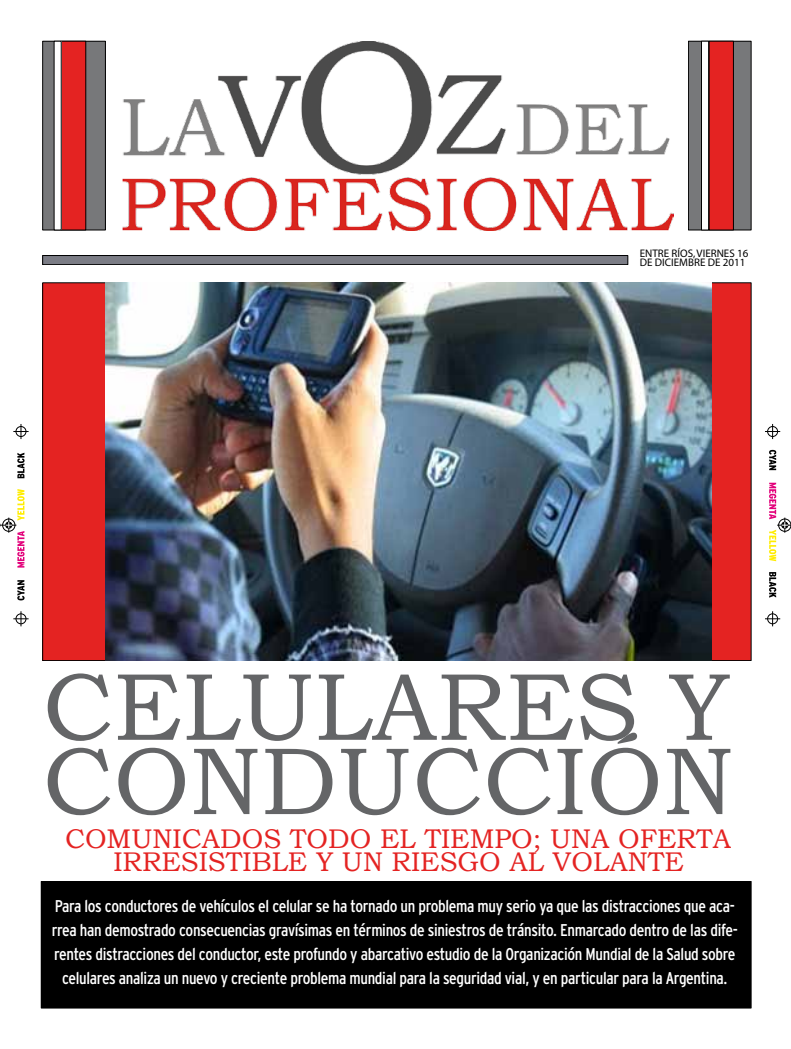
<style>
.page{position:relative;width:791px;height:1049px;background:#fff}
.page>*{position:absolute;margin:0;border:0;box-sizing:border-box;transform-origin:0 0}
.t1{font:95.7px/74.3px "Bookman Old Style";color:#646567}
.t2{font:27px "Bookman Old Style";color:#e42322}
.t3{font:condensed 17px/24px "Interstate";letter-spacing:-.02em;color:#fff;text-align:center}
.t4{font:11px/9px "Myriad";color:#000}
</style>
<div class="page">
<svg style="left:13px;top:424px;width:16px;height:15px"></svg>
<svg style="left:13px;top:611px;width:16px;height:15px"></svg>
<svg style="left:17px;top:580px;width:8px;height:20px"></svg>
<svg style="left:0;top:489px;width:25px;height:78px"></svg>
<svg style="left:17px;top:453px;width:8px;height:25px"></svg>
<svg style="left:765px;top:611px;width:15px;height:15px"></svg>
<svg style="left:765px;top:424px;width:15px;height:15px"></svg>
<svg style="left:769px;top:450px;width:7px;height:20px"></svg>
<svg style="left:769px;top:483px;width:22px;height:78px"></svg>
<svg style="left:769px;top:572px;width:7px;height:26px"></svg>
<div style="left:41px;top:881px;width:710px;height:127px;background:#000"></div>
<div style="left:43px;top:283px;width:708px;height:377px;background:#e42322"></div>
<img style="left:122px;top:42px;width:551px;height:188px">
<div style="left:43px;top:41px;width:62px;height:189px;background:#77787a"></div>
<div style="left:42px;top:41px;width:63px;height:189px;border:1px solid #000"></div>
<div style="left:688px;top:41px;width:63px;height:189px;background:#77787a"></div>
<div style="left:688px;top:41px;width:63px;height:189px;border:1px solid #000"></div>
<div style="left:61px;top:41px;width:25px;height:189px;background:#e42322"></div>
<div style="left:709px;top:41px;width:24px;height:189px;background:#e42322"></div>
<div style="left:54px;top:41px;width:7px;height:189px;background:#fff"></div>
<div style="left:701px;top:41px;width:7px;height:189px;background:#fff"></div>
<div style="left:701px;top:41px;width:7px;height:189px;border:1px solid #000"></div>
<div style="left:43px;top:255px;width:585px;height:10px;background:#7b7c85"></div>
<div style="left:43px;top:255px;width:585px;height:10px;border:1px solid #000"></div>
<img style="left:105px;top:283px;width:606px;height:378px">
<p class="t4" style="left:639px;top:249px;width:110px">ENTRE RÍOS, VIERNES 16<br>DE DICIEMBRE DE 2011</p>
<h1 class="t1" style="left:43px;top:670px;width:692px">CELULARES Y<br>CONDUCCIÓN</h1>
<h2 class="t2" style="left:65px;top:821px;width:86px">COMUNICADOS</h2>
<h2 class="t2" style="left:290px;top:821px;width:39px">TODO</h2>
<h2 class="t2" style="left:380px;top:821px;width:191px">EL TIEMPO; UNA</h2>
<h2 class="t2" style="left:618px;top:821px;width:114px">OFERTA</h2>
<h2 class="t2" style="left:113px;top:844px;width:17px">IRRESIS</h2>
<h2 class="t2" style="left:226px;top:844px;width:183px">TIBLE Y UN RIES</h2>
<h2 class="t2" style="left:457px;top:844px;width:134px">GO AL VOLAN</h2>
<h2 class="t2" style="left:647px;top:844px;width:36px">TE</h2>
<p class="t3" style="left:52px;top:894px;width:687px">Para los conductores de vehículos el celular se ha tornado un problema muy serio ya que las distracciones que aca&shy;rrea han demostrado consecuencias gravísimas en términos de siniestros de tránsito. Enmarcado dentro de las dife&shy;rentes distracciones del conductor, este profundo y abarcativo estudio de la Organización Mundial de la Salud sobre celulares analiza un nuevo y creciente problema mundial para la seguridad vial, y en particular para la Argentina.</p>
</div>
